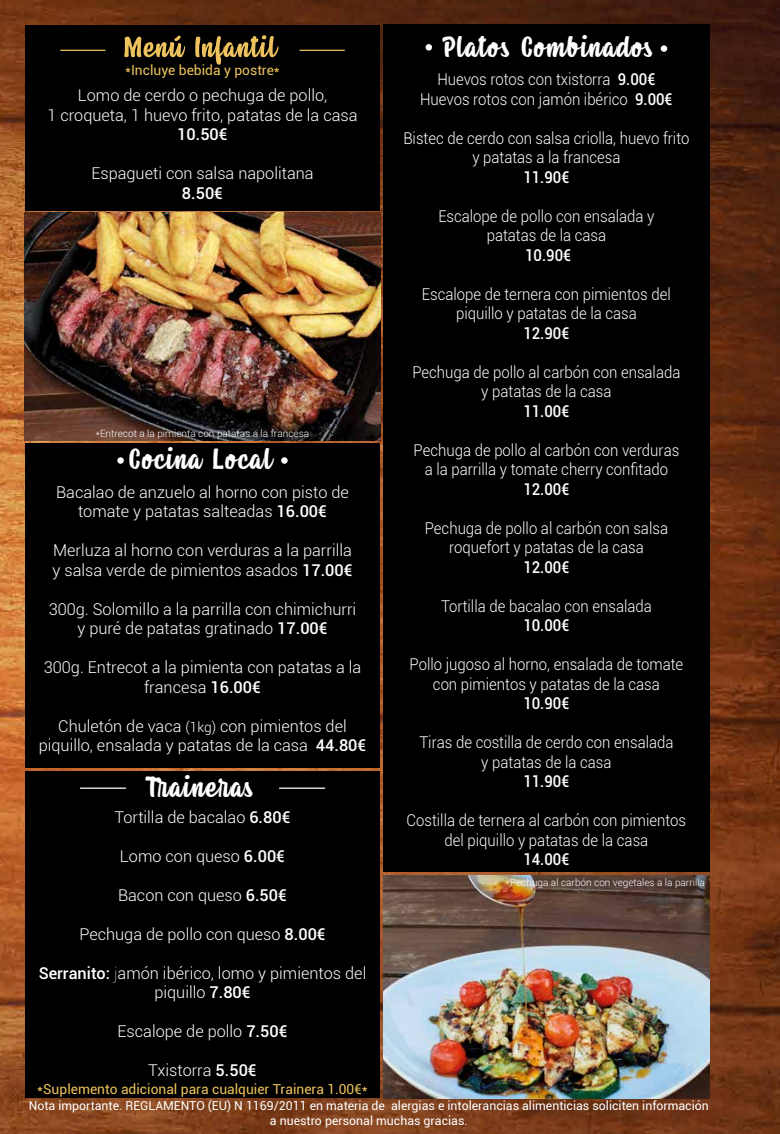
<style>
.page{position:relative;width:780px;height:1134px;background:#fff}
.page>*{position:absolute;margin:0;border:0;box-sizing:border-box;transform-origin:0 0}
.t1{font:30px "Housemate";letter-spacing:.055em;color:#fff}
.t2{font:300 16.25px/19.5px "Roboto";color:#fff;text-align:center;scale:.92 1}
.t3{font:300 16.25px/19.5px "Roboto";color:#fff;text-align:center}
.t4{font:500 16.25px "Roboto";color:#fff;scale:.92 1}
.t5{font:500 16.25px "Roboto";color:#fff}
.t6{font:13.75px "Roboto";color:#eec35d}
.t7{font:12.25px/14.8px "Roboto";color:#fff;text-align:center}
.t8{font:300 10px "Roboto";color:#fff}
.s1{font-weight:500}
.s2{font-size:13.75px}
.s3{font-weight:100}
</style>
<div class="page">
<img style="left:0;top:0;width:780px;height:1134px">
<div style="left:383px;top:24px;width:326px;height:848px;background:#000"></div>
<div style="left:25px;top:443px;width:355px;height:324px;background:#000"></div>
<div style="left:25px;top:772px;width:355px;height:326px;background:#000"></div>
<div style="left:25px;top:25px;width:355px;height:186px;background:#000"></div>
<img style="left:383px;top:875px;width:326px;height:223px">
<img style="left:25px;top:213px;width:355px;height:227px">
<hr style="left:80px;top:787px;width:46px;height:2px;background:#fff">
<hr style="left:279px;top:787px;width:45px;height:2px;background:#fff">
<div style="left:425px;top:44px;width:7px;height:7px;background:#fff;border-radius:50%"></div>
<div style="left:660px;top:45px;width:7px;height:7px;background:#fff;border-radius:50%"></div>
<hr style="left:60px;top:50px;width:45px;height:1px;background:#eec35d">
<hr style="left:299px;top:50px;width:46px;height:1px;background:#eec35d">
<svg style="left:195px;top:35px;width:83px;height:30px"></svg>
<svg style="left:124px;top:35px;width:61px;height:22px"></svg>
<svg style="left:117px;top:457px;width:7px;height:7px"></svg>
<svg style="left:281px;top:457px;width:7px;height:7px"></svg>
<p class="t6" style="left:125px;top:60px;width:156px">*Incluye bebida y postre*</p>
<p class="t3" style="left:47px;top:85px;width:311px">Lomo de cerdo o pechuga de pollo,<br>1 croqueta, 1 huevo frito, patatas de la casa</p>
<p class="t5" style="left:177px;top:123px;width:52px">10.50€</p>
<p class="t3" style="left:91px;top:163px;width:224px">Espagueti con salsa napolitana</p>
<p class="t5" style="left:182px;top:182px;width:43px">8.50€</p>
<p class="t8" style="left:96px;top:426px;width:215px">*Entrecot a la pimienta con patatas a la francesa</p>
<h1 class="t1" style="left:130px;top:448px;width:144px">Cocina Local</h1>
<p class="t3" style="left:56px;top:481px;width:294px">Bacalao de anzuelo al horno con pisto de tomate y patatas salteadas <span class="s1">16.00€</span></p>
<p class="t3" style="left:53px;top:540px;width:301px;text-align:left">Merluza al horno con verduras a la parrilla y salsa verde de pimientos asados <span class="s1">17.00€</span></p>
<p class="t3" style="left:49px;top:598px;width:309px">300g. Solomillo a la parrilla con chimichurri y puré de patatas gratinado <span class="s1">17.00€</span></p>
<p class="t3" style="left:44px;top:657px;width:319px">300g. Entrecot a la pimienta con patatas a la francesa <span class="s1">16.00€</span></p>
<p class="t3" style="left:39px;top:715px;width:329px">Chuletón de vaca <span class="s2">(1kg)</span> con pimientos del piquillo, ensalada y patatas de la casa <span class="s1">44.80€</span></p>
<h1 class="t1" style="left:146px;top:775px;width:109px">Traineras</h1>
<p class="t3" style="left:115px;top:806px;width:177px">Tortilla de bacalao <span class="s1">6.80€</span></p>
<p class="t3" style="left:120px;top:845px;width:167px">Lomo con queso <span class="s1">6.00€</span></p>
<p class="t3" style="left:118px;top:884px;width:170px">Bacon con queso <span class="s1">6.50€</span></p>
<p class="t3" style="left:79px;top:923px;width:248px">Pechuga de pollo con queso <span class="s1">8.00€</span></p>
<p class="t3" style="left:39px;top:962px;width:329px"><span class="s1">Serranito:</span> <span class="s3">j</span>amón ibérico, lomo y pimientos del piquillo <span class="s1">7.80€</span></p>
<p class="t3" style="left:118px;top:1021px;width:171px">Escalope de pollo <span class="s1">7.50€</span></p>
<p class="t3" style="left:148px;top:1060px;width:110px">Txistorra <span class="s1">5.50€</span></p>
<p class="t6" style="left:37px;top:1079px;width:332px">*Suplemento adicional para cualquier Trainera 1.00€*</p>
<h1 class="t1" style="left:445px;top:35px;width:209px">Platos Combinados</h1>
<p class="t2" style="left:420px;top:69px;width:276px">Huevos rotos con txistorra <span class="s1">9.00€<br></span>Huevos rotos con jamón ibérico <span class="s1">9.00€</span></p>
<p class="t2" style="left:403px;top:128px;width:312px">Bistec de cerdo con salsa criolla, huevo frito y patatas a la francesa</p>
<p class="t4" style="left:523px;top:165px;width:52px">11.90€</p>
<p class="t2" style="left:438px;top:206px;width:236px">Escalope de pollo con ensalada y patatas de la casa</p>
<p class="t4" style="left:525px;top:243px;width:52px">10.90€</p>
<p class="t2" style="left:422px;top:284px;width:272px">Escalope de ternera con pimientos del piquillo y patatas de la casa</p>
<p class="t4" style="left:523px;top:321px;width:52px">12.90€</p>
<p class="t2" style="left:412px;top:362px;width:293px">Pechuga de pollo al carbón con ensalada y patatas de la casa</p>
<p class="t4" style="left:523px;top:399px;width:52px">11.00€</p>
<p class="t2" style="left:413px;top:440px;width:290px">Pechuga de pollo al carbón con verduras a la parrilla y tomate cherry confitado</p>
<p class="t4" style="left:523px;top:477px;width:52px">12.00€</p>
<p class="t2" style="left:425px;top:518px;width:266px">Pechuga de pollo al carbón con salsa roquefort y patatas de la casa</p>
<p class="t4" style="left:523px;top:555px;width:52px">12.00€</p>
<p class="t2" style="left:441px;top:596px;width:231px">Tortilla de bacalao con ensalada</p>
<p class="t4" style="left:523px;top:614px;width:52px">10.00€</p>
<p class="t2" style="left:409px;top:654px;width:299px">Pollo jugoso al horno, ensalada de tomate con pimientos y patatas de la casa</p>
<p class="t4" style="left:523px;top:692px;width:52px">10.90€</p>
<p class="t2" style="left:419px;top:732px;width:278px">Tiras de costilla de cerdo con ensalada y patatas de la casa</p>
<p class="t4" style="left:523px;top:770px;width:52px">11.90€</p>
<p class="t2" style="left:406px;top:810px;width:305px">Costilla de ternera al carbón con pimientos del piquillo y patatas de la casa</p>
<p class="t4" style="left:523px;top:848px;width:52px">14.00€</p>
<p class="t8" style="left:505px;top:876px;width:201px">*Pechuga al carbón con vegetales a la parrilla</p>
<p class="t7" style="left:29px;top:1098px;width:681px">Nota importante. REGLAMENTO (EU) N 1169/2011 en materia de alergias e intolerancias alimenticias soliciten información a nuestro personal muchas gracias.</p>
</div>
